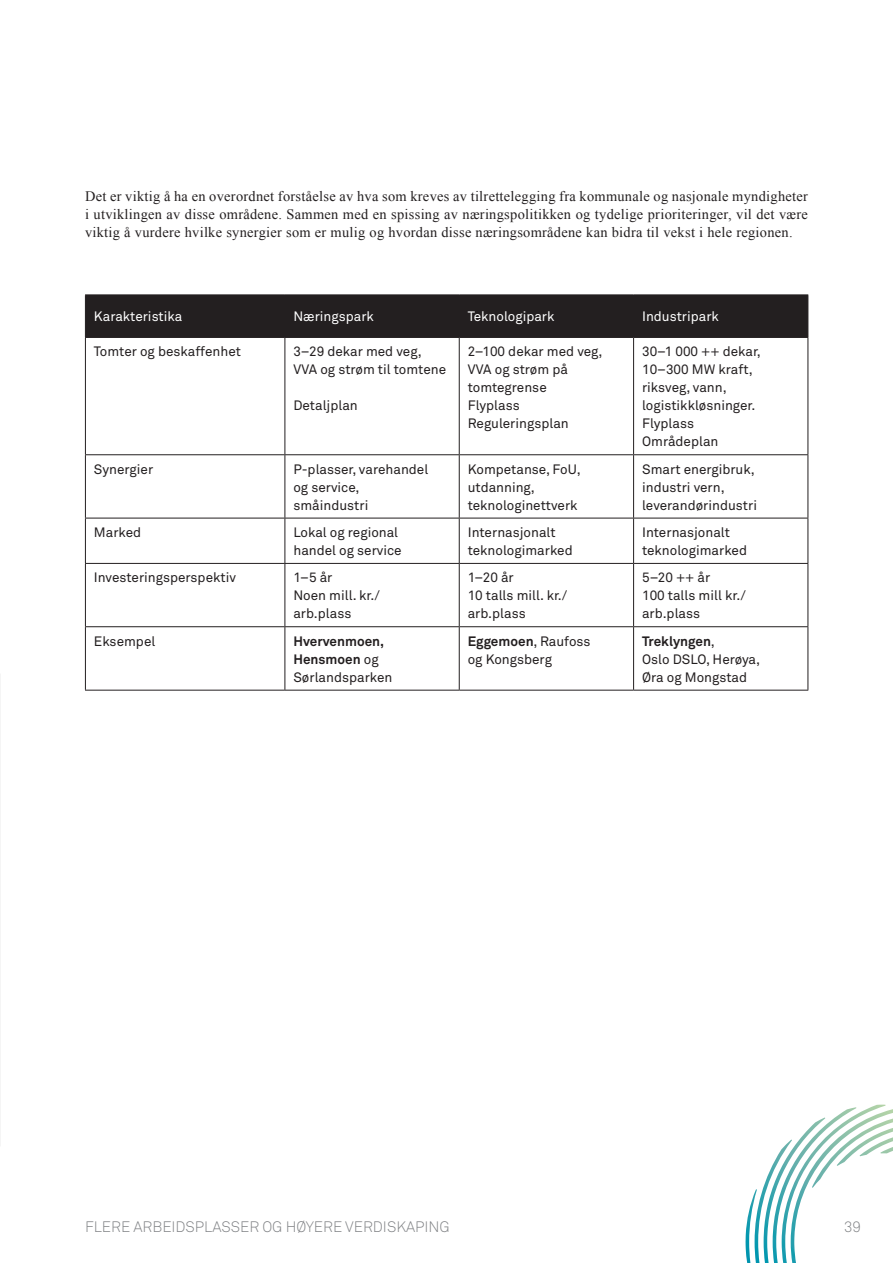
<style>
.page{position:relative;width:893px;height:1263px;background:#fff}
.page>*{position:absolute;margin:0;border:0;box-sizing:border-box;transform-origin:0 0}
.t1{font:300 15px "Akkurat";color:#808285}
.BRØDTEXT_UTEN{font:14.4px/18px "Times New Roman";letter-spacing:.02em;color:#231f20;text-align:justify}
.FAKTA_LISTE{font:13.5px "Akkurat";color:#231f20}
.FAKTA_LISTE-2{font:13.5px "Akkurat";color:#fff}
.FAKTA_LISTE-3{font:700 13.5px "Akkurat";color:#231f20}
.s1{font-weight:400}
</style>
<div class="page">
<div style="left:86px;top:295px;width:721px;height:42px;background:#231f20"></div>
<hr style="left:85px;top:294px;width:200px;height:1px;background:#231f20">
<hr style="left:85px;top:295px;width:1px;height:42px;background:#231f20">
<hr style="left:285px;top:294px;width:174px;height:1px;background:#231f20">
<hr style="left:285px;top:295px;width:1px;height:42px;background:#231f20">
<hr style="left:459px;top:294px;width:175px;height:1px;background:#231f20">
<hr style="left:459px;top:295px;width:1px;height:42px;background:#231f20">
<hr style="left:634px;top:294px;width:174px;height:1px;background:#231f20">
<hr style="left:633px;top:295px;width:1px;height:42px;background:#231f20">
<hr style="left:807px;top:295px;width:1px;height:42px;background:#231f20">
<hr style="left:85px;top:337px;width:200px;height:1px;background:#231f20">
<hr style="left:85px;top:338px;width:1px;height:116px;background:#231f20">
<hr style="left:285px;top:337px;width:174px;height:1px;background:#231f20">
<hr style="left:285px;top:338px;width:1px;height:116px;background:#231f20">
<hr style="left:459px;top:337px;width:175px;height:1px;background:#231f20">
<hr style="left:459px;top:338px;width:1px;height:116px;background:#231f20">
<hr style="left:634px;top:337px;width:174px;height:1px;background:#231f20">
<hr style="left:633px;top:338px;width:1px;height:116px;background:#231f20">
<hr style="left:807px;top:338px;width:1px;height:116px;background:#231f20">
<hr style="left:85px;top:454px;width:200px;height:1px;background:#231f20">
<hr style="left:85px;top:455px;width:1px;height:63px;background:#231f20">
<hr style="left:285px;top:454px;width:174px;height:1px;background:#231f20">
<hr style="left:285px;top:455px;width:1px;height:63px;background:#231f20">
<hr style="left:459px;top:454px;width:175px;height:1px;background:#231f20">
<hr style="left:459px;top:455px;width:1px;height:63px;background:#231f20">
<hr style="left:634px;top:454px;width:174px;height:1px;background:#231f20">
<hr style="left:633px;top:455px;width:1px;height:63px;background:#231f20">
<hr style="left:807px;top:455px;width:1px;height:63px;background:#231f20">
<hr style="left:85px;top:518px;width:200px;height:1px;background:#231f20">
<hr style="left:85px;top:518px;width:1px;height:45px;background:#231f20">
<hr style="left:285px;top:518px;width:174px;height:1px;background:#231f20">
<hr style="left:285px;top:518px;width:1px;height:45px;background:#231f20">
<hr style="left:459px;top:518px;width:175px;height:1px;background:#231f20">
<hr style="left:459px;top:518px;width:1px;height:45px;background:#231f20">
<hr style="left:634px;top:518px;width:174px;height:1px;background:#231f20">
<hr style="left:633px;top:518px;width:1px;height:45px;background:#231f20">
<hr style="left:807px;top:518px;width:1px;height:45px;background:#231f20">
<hr style="left:85px;top:563px;width:200px;height:1px;background:#231f20">
<hr style="left:85px;top:564px;width:1px;height:62px;background:#231f20">
<hr style="left:285px;top:563px;width:174px;height:1px;background:#231f20">
<hr style="left:285px;top:564px;width:1px;height:62px;background:#231f20">
<hr style="left:459px;top:563px;width:175px;height:1px;background:#231f20">
<hr style="left:459px;top:564px;width:1px;height:62px;background:#231f20">
<hr style="left:634px;top:563px;width:174px;height:1px;background:#231f20">
<hr style="left:633px;top:564px;width:1px;height:62px;background:#231f20">
<hr style="left:807px;top:564px;width:1px;height:62px;background:#231f20">
<hr style="left:85px;top:626px;width:200px;height:1px;background:#231f20">
<hr style="left:85px;top:627px;width:1px;height:63px;background:#231f20">
<hr style="left:285px;top:626px;width:174px;height:1px;background:#231f20">
<hr style="left:285px;top:627px;width:1px;height:63px;background:#231f20">
<hr style="left:459px;top:626px;width:175px;height:1px;background:#231f20">
<hr style="left:459px;top:627px;width:1px;height:63px;background:#231f20">
<hr style="left:634px;top:626px;width:174px;height:1px;background:#231f20">
<hr style="left:633px;top:627px;width:1px;height:63px;background:#231f20">
<hr style="left:807px;top:627px;width:1px;height:63px;background:#231f20">
<hr style="left:85px;top:690px;width:200px;height:1px;background:#231f20">
<hr style="left:285px;top:690px;width:174px;height:1px;background:#231f20">
<hr style="left:459px;top:690px;width:175px;height:1px;background:#231f20">
<hr style="left:634px;top:690px;width:174px;height:1px;background:#231f20">
<svg style="left:746px;top:1104px;width:147px;height:159px"></svg>
<p class="BRØDTEXT_UTEN" style="left:85px;top:187px;width:724px">Det er viktig å ha en overordnet forståelse av hva som kreves av tilrettelegging fra kommunale og nasjonale myndigheter i utviklingen av disse områdene. Sammen med en spissing av næringspolitikken og tydelige prioriteringer, vil det være viktig å vurdere hvilke synergier som er mulig og hvordan disse næringsområdene kan bidra til vekst i hele regionen.</p>
<p class="FAKTA_LISTE-2" style="left:94px;top:309px;width:90px">Karakteristika</p>
<p class="FAKTA_LISTE-2" style="left:293px;top:309px;width:82px">Næringspark</p>
<p class="FAKTA_LISTE-2" style="left:468px;top:309px;width:88px">Teknologipark</p>
<p class="FAKTA_LISTE-2" style="left:642px;top:309px;width:78px">Industripark</p>
<p class="FAKTA_LISTE" style="left:94px;top:344px;width:149px">Tomter og beskaffenhet</p>
<p class="FAKTA_LISTE" style="left:293px;top:344px;width:130px">3–29 dekar med veg,</p>
<p class="FAKTA_LISTE" style="left:293px;top:362px;width:154px">VVA og strøm til tomtene</p>
<p class="FAKTA_LISTE" style="left:293px;top:398px;width:66px">Detaljplan</p>
<p class="FAKTA_LISTE" style="left:468px;top:344px;width:136px">2–100 dekar med veg,</p>
<p class="FAKTA_LISTE" style="left:468px;top:362px;width:102px">VVA og strøm på</p>
<p class="FAKTA_LISTE" style="left:468px;top:380px;width:81px">tomtegrense</p>
<p class="FAKTA_LISTE" style="left:468px;top:398px;width:54px">Flyplass</p>
<p class="FAKTA_LISTE" style="left:468px;top:416px;width:103px">Reguleringsplan</p>
<p class="FAKTA_LISTE" style="left:642px;top:344px;width:120px">30–1 000 ++ dekar,</p>
<p class="FAKTA_LISTE" style="left:642px;top:362px;width:112px">10–300 MW kraft,</p>
<p class="FAKTA_LISTE" style="left:642px;top:380px;width:86px">riksveg, vann,</p>
<p class="FAKTA_LISTE" style="left:642px;top:398px;width:115px">logistikkløsninger.</p>
<p class="FAKTA_LISTE" style="left:642px;top:416px;width:54px">Flyplass</p>
<p class="FAKTA_LISTE" style="left:642px;top:434px;width:78px">Områdeplan</p>
<p class="FAKTA_LISTE" style="left:94px;top:461px;width:61px">Synergier</p>
<p class="FAKTA_LISTE" style="left:293px;top:461px;width:136px">P-plasser, varehandel</p>
<p class="FAKTA_LISTE" style="left:293px;top:479px;width:68px">og service,</p>
<p class="FAKTA_LISTE" style="left:293px;top:497px;width:76px">småindustri</p>
<p class="FAKTA_LISTE" style="left:94px;top:524px;width:49px">Marked</p>
<p class="FAKTA_LISTE" style="left:293px;top:524px;width:106px">Lokal og regional</p>
<p class="FAKTA_LISTE" style="left:293px;top:542px;width:110px">handel og service</p>
<p class="FAKTA_LISTE" style="left:94px;top:570px;width:144px">Investeringsperspektiv</p>
<p class="FAKTA_LISTE" style="left:293px;top:570px;width:41px">1–5 år</p>
<p class="FAKTA_LISTE" style="left:293px;top:588px;width:88px">Noen mill. kr./</p>
<p class="FAKTA_LISTE" style="left:293px;top:606px;width:60px">arb.plass</p>
<p class="FAKTA_LISTE" style="left:94px;top:633px;width:63px">Eksempel</p>
<p class="FAKTA_LISTE-3" style="left:293px;top:632px;width:92px">Hvervenmoen,</p>
<p class="FAKTA_LISTE-3" style="left:293px;top:650px;width:87px">Hensmoen <span class="s1">og</span></p>
<p class="FAKTA_LISTE" style="left:293px;top:669px;width:101px">Sørlandsparken</p>
<p class="FAKTA_LISTE" style="left:468px;top:461px;width:114px">Kompetanse, FoU,</p>
<p class="FAKTA_LISTE" style="left:468px;top:479px;width:69px">utdanning,</p>
<p class="FAKTA_LISTE" style="left:468px;top:497px;width:111px">teknologinettverk</p>
<p class="FAKTA_LISTE" style="left:468px;top:524px;width:89px">Internasjonalt</p>
<p class="FAKTA_LISTE" style="left:468px;top:542px;width:106px">teknologimarked</p>
<p class="FAKTA_LISTE" style="left:468px;top:570px;width:48px">1–20 år</p>
<p class="FAKTA_LISTE" style="left:468px;top:588px;width:101px">10 talls mill. kr./</p>
<p class="FAKTA_LISTE" style="left:468px;top:606px;width:60px">arb.plass</p>
<p class="FAKTA_LISTE-3" style="left:468px;top:632px;width:124px">Eggemoen<span class="s1">, Raufoss</span></p>
<p class="FAKTA_LISTE" style="left:468px;top:651px;width:86px">og Kongsberg</p>
<p class="FAKTA_LISTE" style="left:642px;top:461px;width:114px">Smart energibruk,</p>
<p class="FAKTA_LISTE" style="left:642px;top:479px;width:84px">industri vern,</p>
<p class="FAKTA_LISTE" style="left:642px;top:497px;width:116px">leverandørindustri</p>
<p class="FAKTA_LISTE" style="left:642px;top:524px;width:89px">Internasjonalt</p>
<p class="FAKTA_LISTE" style="left:642px;top:542px;width:106px">teknologimarked</p>
<p class="FAKTA_LISTE" style="left:642px;top:570px;width:70px">5–20 ++ år</p>
<p class="FAKTA_LISTE" style="left:642px;top:588px;width:105px">100 talls mill kr./</p>
<p class="FAKTA_LISTE" style="left:642px;top:606px;width:60px">arb.plass</p>
<p class="FAKTA_LISTE-3" style="left:642px;top:632px;width:74px">Treklyngen<span class="s1">,</span></p>
<p class="FAKTA_LISTE" style="left:642px;top:651px;width:120px">Oslo DSLO, Herøya,</p>
<p class="FAKTA_LISTE" style="left:642px;top:669px;width:107px">Øra og Mongstad</p>
<p class="t1" style="left:85px;top:1218px;width:366px">FLERE ARBEIDSPLASSER OG HØYERE VERDISKAPING</p>
<p class="t1" style="left:844px;top:1218px;width:19px">39</p>
</div>
